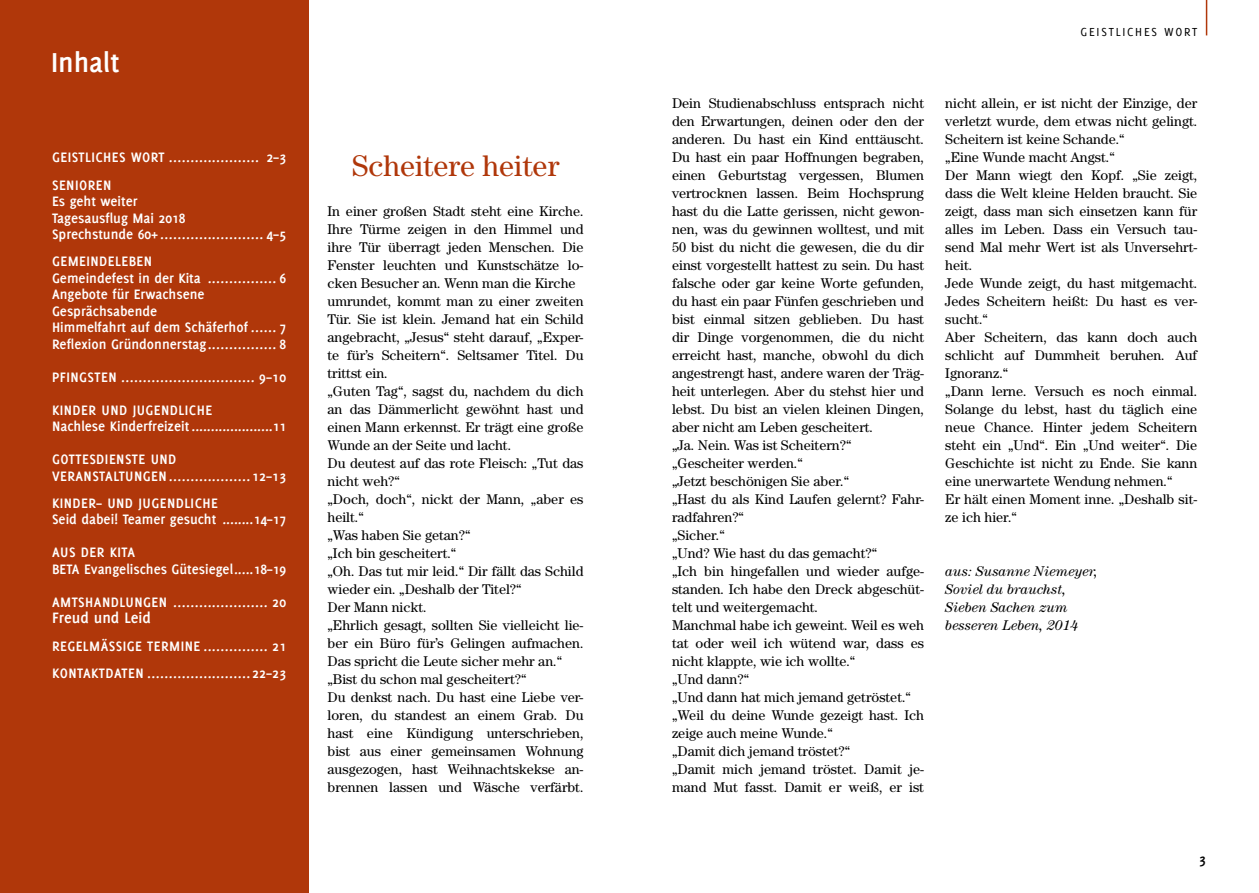
<style>
.page{position:relative;width:1259px;height:893px;background:#fff}
.page>*{position:absolute;margin:0;border:0;box-sizing:border-box;transform-origin:0 0}
.t1{font:30px "Century Std";color:#b0370a}
.t2{font:700 30px "Delicious";color:#fff}
.t3{font:700 16.5px "Delicious";color:#fff}
.t4{font:700 15px/16.5px "Delicious";color:#fff}
.t5{font:700 15px/27.2px "Delicious";letter-spacing:.03em;color:#fff}
.t6{font:700 15px "Delicious";color:#000}
.t7{font:14.1px/18px "Century Std";color:#000}
.t8{font:italic 14.1px/18px "Century Std";color:#000}
.t9{font:12.75px "Delicious";letter-spacing:.14em;color:#000}
</style>
<div class="page">
<div style="left:0;top:0;width:308px;height:893px;background:#b0370a"></div>
<hr style="left:1205px;top:0;width:2px;height:35px;background:#b0370a">
<h1 class="t2" style="left:51px;top:45px;width:70px">Inhalt</h1>
<p class="t5" style="left:52px;top:144px;width:235px">GEISTLICHES WORT ..................... 2–3<br>SENIOREN</p>
<p class="t4" style="left:52px;top:193px;width:235px">Es geht weiter<br>Tagesausflug Mai 2018<br>Sprechstunde 60+........................ 4–5</p>
<p class="t4" style="left:52px;top:253px;width:235px">GEMEINDELEBEN<br>Gemeindefest in der Kita ................ 6<br>Angebote für Erwachsene<br>Gesprächsabende<br>Himmelfahrt auf dem Schäferhof ...... 7<br>Reflexion Gründonnerstag................ 8</p>
<p class="t5" style="left:52px;top:363px;width:235px">PFINGSTEN ............................... 9–10</p>
<p class="t4" style="left:52px;top:401px;width:235px">KINDER UND JUGENDLICHE<br>Nachlese Kinderfreizeit.....................11</p>
<p class="t5" style="left:52px;top:451px;width:235px;line-height:16.5px">GOTTESDIENSTE UND<br>VERANSTALTUNGEN...................12–13</p>
<p class="t4" style="left:52px;top:495px;width:235px">KINDER– UND JUGENDLICHE<br>Seid dabei! Teamer gesucht ........14–17</p>
<p class="t4" style="left:52px;top:544px;width:235px">AUS DER KITA<br>BETA Evangelisches Gütesiegel.....18–19</p>
<p class="t5" style="left:52px;top:588px;width:235px">AMTSHANDLUNGEN ...................... 20</p>
<p class="t3" style="left:52px;top:609px;width:100px">Freud und Leid</p>
<p class="t5" style="left:52px;top:632px;width:235px">REGELMÄSSIGE TERMINE ............... 21<br>KONTAKTDATEN ........................22–23</p>
<h1 class="t1" style="left:352px;top:148px;width:209px">Scheitere heiter</h1>
<p class="t7" style="left:327px;top:202px;width:257px">In einer großen Stadt steht eine Kirche.<br>Ihre Türme zeigen in den Himmel und ihre Tür überragt jeden Menschen. Die Fenster leuchten und Kunstschätze lo&shy;cken Besucher an. Wenn man die Kirche umrundet, kommt man zu einer zweiten Tür. Sie ist klein. Jemand hat ein Schild angebracht, „Jesus“ steht darauf, „Exper&shy;te für’s Scheitern“. Seltsamer Titel. Du trittst ein.<br>„Guten Tag“, sagst du, nachdem du dich an das Dämmerlicht gewöhnt hast und einen Mann erkennst. Er trägt eine große Wunde an der Seite und lacht.<br>Du deutest auf das rote Fleisch: „Tut das nicht weh?“<br>„Doch, doch“, nickt der Mann, „aber es heilt.“<br>„Was haben Sie getan?“<br>„Ich bin gescheitert.“<br>„Oh. Das tut mir leid.“ Dir fällt das Schild wieder ein. „Deshalb der Titel?“<br>Der Mann nickt.<br>„Ehrlich gesagt, sollten Sie vielleicht lie&shy;ber ein Büro für’s Gelingen aufmachen.<br>Das spricht die Leute sicher mehr an.“ „Bist du schon mal gescheitert?“<br>Du denkst nach. Du hast eine Liebe ver&shy;loren, du standest an einem Grab. Du hast eine Kündigung unterschrieben, bist aus einer gemeinsamen Wohnung ausgezogen, hast Weihnachtskekse an&shy;brennen lassen und Wäsche verfärbt.</p>
<p class="t9" style="left:1080px;top:25px;width:118px">GEISTLICHES WORT</p>
<p class="t7" style="left:672px;top:94px;width:253px">Dein Studienabschluss entsprach nicht den Erwartungen, deinen oder den der anderen. Du hast ein Kind enttäuscht.<br>Du hast ein paar Hoffnungen begraben, einen Geburtstag vergessen, Blumen vertrocknen lassen. Beim Hochsprung hast du die Latte gerissen, nicht gewon&shy;nen, was du gewinnen wolltest, und mit 50 bist du nicht die gewesen, die du dir einst vorgestellt hattest zu sein. Du hast falsche oder gar keine Worte gefunden, du hast ein paar Fünfen geschrieben und bist einmal sitzen geblieben. Du hast dir Dinge vorgenommen, die du nicht erreicht hast, manche, obwohl du dich angestrengt hast, andere waren der Träg&shy;heit unterlegen. Aber du stehst hier und lebst. Du bist an vielen kleinen Dingen, aber nicht am Leben gescheitert.<br>„Ja. Nein. Was ist Scheitern?“ „Gescheiter werden.“<br>„Jetzt beschönigen Sie aber.“<br>„Hast du als Kind Laufen gelernt? Fahr&shy;radfahren?“<br>„Sicher.“<br>„Und? Wie hast du das gemacht?“<br>„Ich bin hingefallen und wieder aufge&shy;standen. Ich habe den Dreck abgeschüt&shy;telt und weitergemacht.<br>Manchmal habe ich geweint. Weil es weh tat oder weil ich wütend war, dass es nicht klappte, wie ich wollte.“<br>„Und dann?“<br>„Und dann hat mich jemand getröstet.“ „Weil du deine Wunde gezeigt hast. Ich zeige auch meine Wunde.“<br>„Damit dich jemand tröstet?“<br>„Damit mich jemand tröstet. Damit je&shy;mand Mut fasst. Damit er weiß, er ist</p>
<p class="t7" style="left:945px;top:94px;width:253px">nicht allein, er ist nicht der Einzige, der verletzt wurde, dem etwas nicht gelingt.<br>Scheitern ist keine Schande.“<br>„Eine Wunde macht Angst.“<br>Der Mann wiegt den Kopf. „Sie zeigt, dass die Welt kleine Helden braucht. Sie zeigt, dass man sich einsetzen kann für alles im Leben. Dass ein Versuch tau&shy;send Mal mehr Wert ist als Unversehrt&shy;heit.<br>Jede Wunde zeigt, du hast mitgemacht.<br>Jedes Scheitern heißt: Du hast es ver&shy;sucht.“<br>Aber Scheitern, das kann doch auch schlicht auf Dummheit beruhen. Auf<br>Ignoranz.“<br>„Dann lerne. Versuch es noch einmal.<br>Solange du lebst, hast du täglich eine neue Chance. Hinter jedem Scheitern steht ein „Und“. Ein „Und weiter“. Die<br>Geschichte ist nicht zu Ende. Sie kann eine unerwartete Wendung nehmen.“<br>Er hält einen Moment inne. „Deshalb sit&shy;ze ich hier.“</p>
<p class="t8" style="left:945px;top:562px;width:154px">aus: Susanne Niemeyer,<br>Soviel du brauchst,<br>Sieben Sachen zum besseren Leben, 2014</p>
<p class="t6" style="left:1199px;top:851px;width:8px">3</p>
</div>
